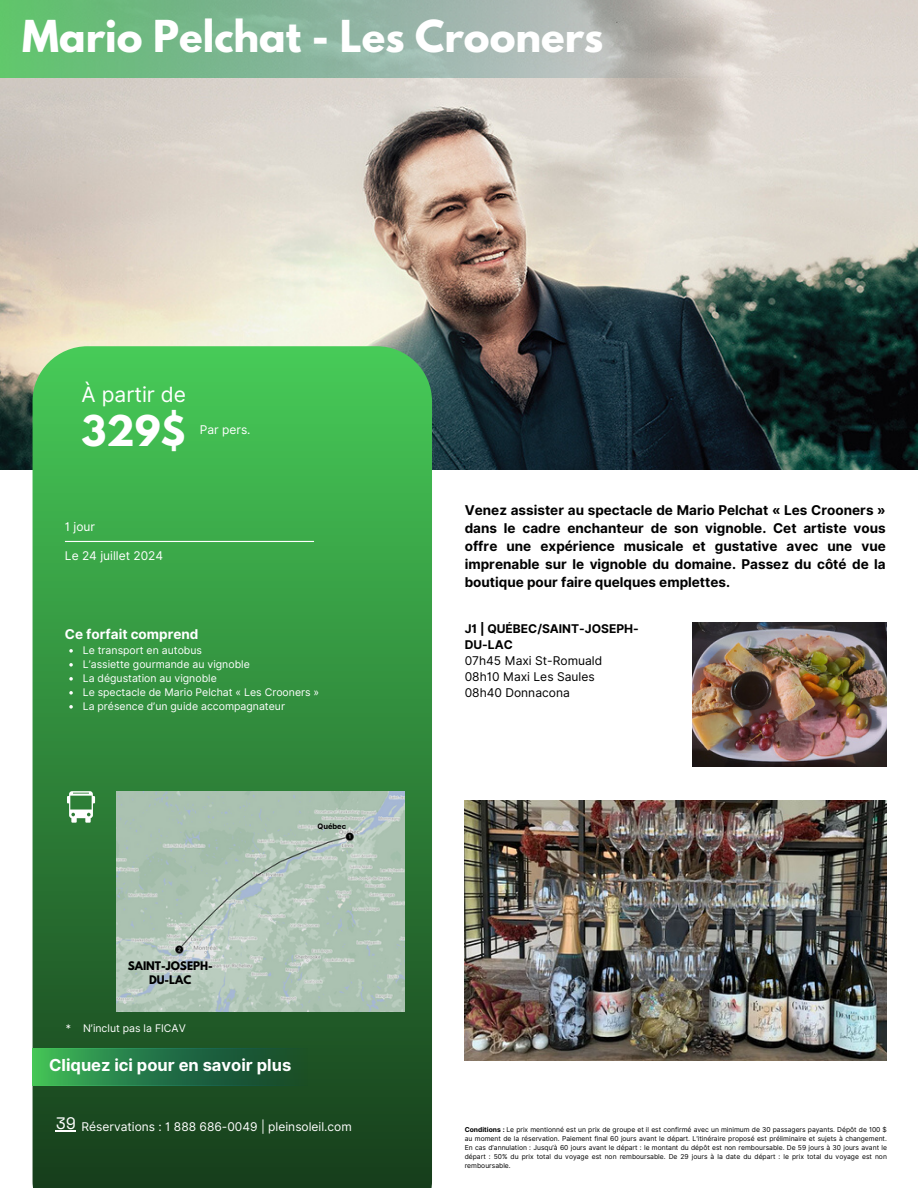
<style>
.page{position:relative;width:918px;height:1188px;background:#fff}
.page>*{position:absolute;margin:0;border:0;box-sizing:border-box;transform-origin:0 0}
.t1{font:700 39px "League Spartan";color:#fff}
.t2{font:700 37.5px "League Spartan";color:#fff}
.t3{font:21px "Inter";color:#fff}
.t4{font:700 16.5px "Inter";color:#fff}
.t5{font:16.5px "Space Mono";color:#fff}
.t6{font:700 13.5px/18px "Inter";color:#000001;text-align:justify}
.t7{font:700 13.5px "Inter";color:#fff}
.t8{font:12px "Inter";color:#fff}
.t9{font:12px/16px "Inter";color:#000}
.t10{font:700 12px/16px "Inter";color:#000}
.t11{font:10.5px "Inter";color:#fff}
.t12{font:700 10.5px/14px "League Spartan";color:#000;text-align:center}
.t13{font:700 7.5px "Inter";color:#000}
.t14{font:6.75px/9px "Inter";color:#000;text-align:justify}
.s1{font-weight:700}
</style>
<div class="page">
<img style="left:0;top:0;width:918px;height:469px">
<svg style="left:0;top:0;width:713px;height:77px;background:#90b89b"></svg>
<svg style="left:33px;top:346px;width:399px;height:842px;background:#318b3d"></svg>
<hr style="left:65px;top:541px;width:249px;height:1px;background:#fff">
<svg style="left:33px;top:1049px;width:275px;height:36px;background:#257742"></svg>
<img style="left:117px;top:791px;width:288px;height:221px">
<svg style="left:67px;top:791px;width:28px;height:32px"></svg>
<img style="left:465px;top:801px;width:422px;height:259px">
<img style="left:692px;top:622px;width:195px;height:144px">
<svg style="left:69px;top:649px;width:4px;height:4px"></svg>
<svg style="left:69px;top:663px;width:4px;height:4px"></svg>
<svg style="left:69px;top:677px;width:4px;height:4px"></svg>
<svg style="left:69px;top:691px;width:4px;height:4px"></svg>
<svg style="left:69px;top:705px;width:4px;height:4px"></svg>
<svg style="left:56px;top:1130px;width:20px;height:1px"></svg>
<p class="t1" style="left:22px;top:17px;width:583px">Mario Pelchat - Les Crooners</p>
<p class="t3" style="left:82px;top:382px;width:106px">À partir de</p>
<p class="t2" style="left:82px;top:412px;width:106px">329$</p>
<h6 class="t8" style="left:200px;top:423px;width:52px">Par pers.</h6>
<h5 class="t8" style="left:65px;top:520px;width:32px">1 jour</h5>
<h5 class="t8" style="left:65px;top:548px;width:100px">Le 24 juillet 2024</h5>
<h4 class="t7" style="left:65px;top:626px;width:135px">Ce forfait comprend</h4>
<p class="t11" style="left:83px;top:644px;width:121px">Le transport en autobus</p>
<p class="t11" style="left:83px;top:658px;width:169px">L’assiette gourmande au vignoble</p>
<p class="t11" style="left:83px;top:672px;width:136px">La dégustation au vignoble</p>
<p class="t11" style="left:83px;top:686px;width:238px">Le spectacle de Mario Pelchat « Les Crooners »</p>
<p class="t11" style="left:83px;top:700px;width:204px">La présence d’un guide accompagnateur</p>
<h5 class="t13" style="left:317px;top:822px;width:30px">Québec</h5>
<h2 class="t12" style="left:128px;top:960px;width:87px">SAINT-JOSEPH-<br>DU-LAC</h2>
<h5 class="t11" style="left:66px;top:1022px;width:121px">* N’inclut pas la FICAV</h5>
<h3 class="t4" style="left:49px;top:1055px;width:244px">Cliquez ici pour en savoir plus</h3>
<h4 class="t5" style="left:56px;top:1110px;width:22px">39</h4>
<p class="t8" style="left:82px;top:1120px;width:272px">Réservations : 1 888 686-0049 | pleinsoleil.com</p>
<p class="t6" style="left:465px;top:501px;width:423px">Venez assister au spectacle de Mario Pelchat « Les Crooners » dans le cadre enchanteur de son vignoble. Cet artiste vous offre une expérience musicale et gustative avec une vue imprenable sur le vignoble du domaine. Passez du côté de la boutique pour faire quelques emplettes.</p>
<h3 class="t10" style="left:465px;top:621px;width:176px">J1 | QUÉBEC/SAINT-JOSEPH-<br>DU-LAC</h3>
<h3 class="t9" style="left:465px;top:653px;width:139px">07h45 Maxi St-Romuald<br>08h10 Maxi Les Saules<br>08h40 Donnacona</h3>
<p class="t14" style="left:465px;top:1125px;width:424px"><span class="s1">Conditions :</span> Le prix mentionné est un prix de groupe et il est confirmé avec un minimum de 30 passagers payants. Dépôt de 100 $ au moment de la réservation. Paiement final 60 jours avant le départ. L'itinéraire proposé est préliminaire et sujets à changement.<br>En cas d’annulation : Jusqu’à 60 jours avant le départ : le montant du dépôt est non remboursable. De 59 jours à 30 jours avant le départ : 50% du prix total du voyage est non remboursable. De 29 jours à la date du départ : le prix total du voyage est non remboursable.</p>
</div>
